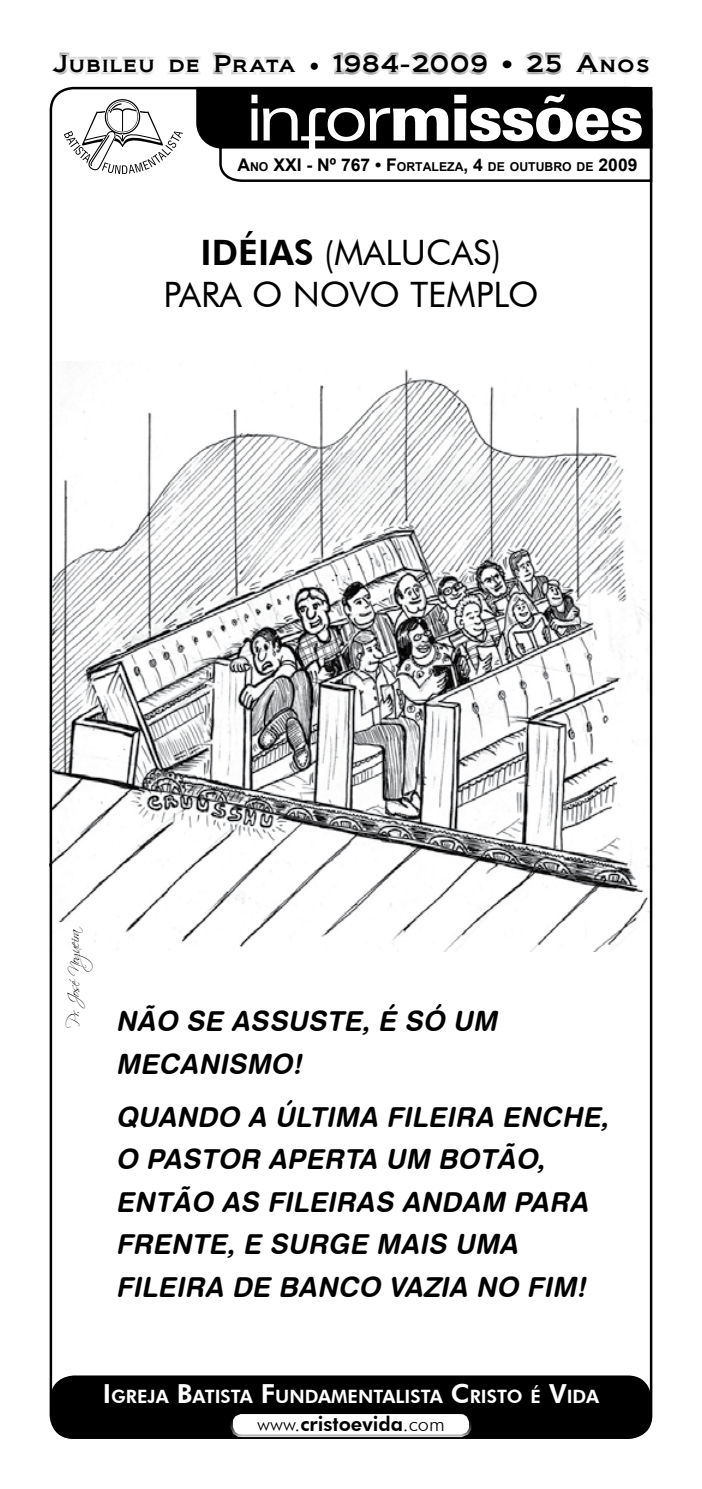
<style>
.page{position:relative;width:702px;height:1489px;background:#fff}
.page>*{position:absolute;margin:0;border:0;box-sizing:border-box;transform-origin:0 0}
.t1{font:35px/42px "Futura BT";color:#000;text-align:center}
.t2{font:italic 27.5px/42.5px "Swiss 721 BT Bold Rounded";color:#000}
.t3{font:22.5px "Biondi";letter-spacing:.07em;color:#000}
.t4{font:800 20px "Futura BT";color:#000}
.t5{font:800 18.25px "Futura BT";color:#fff}
.t6{font:15px "Scriptina";color:#000}
.t7{font:700 12.25px "Arial";color:#000}
.s1{font-size:20px}
.s2{font-size:17.5px}
.s3{font-weight:800}
.s4{font-size:26.25px}
.s5{font-weight:300}
</style>
<div class="page">
<img style="left:53px;top:361px;width:596px;height:590px">
<svg style="left:196px;top:89px;width:457px;height:94px"></svg>
<svg style="left:64px;top:99px;width:119px;height:75px"></svg>
<div style="left:52px;top:1376px;width:598px;height:61px;background:#000;border-radius:23px"></div>
<div style="left:50px;top:1375px;width:601px;height:63px;border:2px solid #000;border-radius:23px"></div>
<div style="left:231px;top:1412px;width:239px;height:23px;background:#fff;border-radius:10px"></div>
<div style="left:230px;top:1411px;width:241px;height:25px;border:2px solid #fff;border-radius:10px"></div>
<div style="left:43px;top:40px;width:615px;height:49px;background:#000;opacity:.5"></div>
<p class="t3" style="left:53px;top:50px;width:598px">Jubileu de Prata • 1984-2009 <span class="s1">•</span> 25 Anos</p>
<p class="t7" style="left:237px;top:158px;width:401px"><span class="s2">A</span>NO <span class="s2">XXI - Nº 767 • F</span>ORTALEZA<span class="s2">, 4</span> DE OUTUBRO DE <span class="s2">2009</span></p>
<p class="t1" style="left:163px;top:231px;width:377px"><span class="s3">IDÉIAS</span> (MALUCAS)<br>PARA O NOVO TEMPLO</p>
<p class="t6" style="left:65px;top:1027px;width:103px;rotate:-90deg">Pr. José Nogueira</p>
<p class="t2" style="left:116px;top:999px;width:389px">NÃO SE ASSUSTE, É SÓ UM<br>MECAN ISMO!</p>
<p class="t2" style="left:116px;top:1095px;width:500px">QUAN DO A ÚLTIMA FILEIRA ENCHE,<br>O PASTOR APERTA UM BOTÃO,<br>ENTÃO AS FILEIRAS AN DAM PARA<br>FRENTE, E SURGE MAIS UMA<br>FILEIRA DE BANCO VAZIA NO FIM!</p>
<p class="t5" style="left:103px;top:1385px;width:498px"><span class="s4">I</span>GREJA <span class="s4">B</span>ATISTA <span class="s4">F</span>UNDAMENTALISTA <span class="s4">C</span>RISTO É <span class="s4">V</span>I DA</p>
<p class="t4" style="left:257px;top:1411px;width:189px"><span class="s5">www.</span>cristoevida<span class="s5">.com</span></p>
</div>
